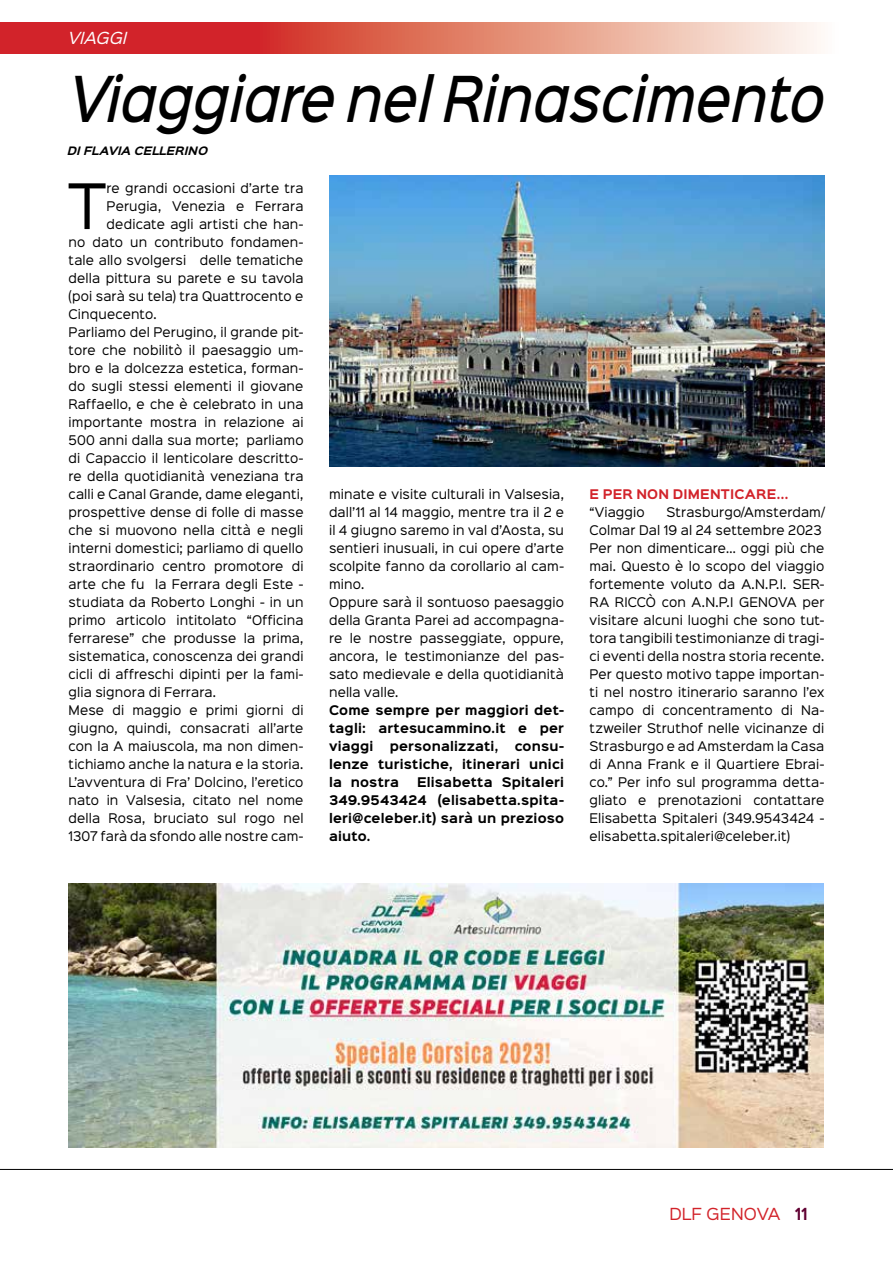
<style>
.page{position:relative;width:893px;height:1263px;background:#fff}
.page>*{position:absolute;margin:0;border:0;box-sizing:border-box;transform-origin:0 0}
.t1{font:italic 500 57px "Sinkin Sans 500";letter-spacing:-.005em;color:#000;scale:.86 1}
.t2{font:56.4px "Sinkin Sans 400";color:#000}
.t3{font:15px "Sinkin Sans 400";color:#d2232a}
.t4{font:italic 15px "Sinkin Sans 400";color:#fff}
.t5{font:12px/18px "Sinkin Sans 400";letter-spacing:.015em;color:#000}
.t6{font:700 12px/18px "Sinkin Sans 700";letter-spacing:.015em;color:#000;text-align:justify}
.t7{font:700 12px "Sinkin Sans 700";letter-spacing:.02em;color:#d2232a}
.t8{font:italic 700 10.5px "Sinkin Sans 700";color:#000}
.s1{font-family:"Sinkin Sans 600";font-weight:600;color:#600032}
</style>
<div class="page">
<hr style="left:0;top:1169px;width:893px;height:1px;background:#000">
<svg style="left:0;top:22px;width:821px;height:31px;background:#e07268"></svg>
<img style="left:69px;top:883px;width:755px;height:265px">
<img style="left:329px;top:175px;width:496px;height:291px">
<p class="t4" style="left:68px;top:25px;width:61px">VIAGGI</p>
<h1 class="t1" style="left:68px;top:50px;width:882px">Viaggiare nel Rinascimento</h1>
<p class="t8" style="left:67px;top:145px;width:142px">DI FLAVIA CELLERINO</p>
<h2 class="t2" style="left:67px;top:159px;width:41px">T</h2>
<p class="t5" style="left:107px;top:178px;width:198px">re grandi occasioni d’arte tra</p>
<p class="t5" style="left:107px;top:196px;width:198px">Perugia, Venezia e Ferrara</p>
<p class="t5" style="left:107px;top:214px;width:198px">dedicate agli artisti che han-</p>
<p class="t5" style="left:69px;top:232px;width:236px">no dato un contributo fondamen-</p>
<p class="t5" style="left:69px;top:250px;width:236px">tale allo svolgersi delle tematiche</p>
<p class="t5" style="left:69px;top:268px;width:236px">della pittura su parete e su tavola</p>
<p class="t5" style="left:69px;top:286px;width:236px">(poi sarà su tela) tra Quattrocento e</p>
<p class="t5" style="left:69px;top:304px;width:90px">Cinquecento.</p>
<p class="t5" style="left:69px;top:322px;width:236px">Parliamo del Perugino, il grande pit-</p>
<p class="t5" style="left:69px;top:340px;width:236px">tore che nobilitò il paesaggio um-</p>
<p class="t5" style="left:69px;top:358px;width:236px">bro e la dolcezza estetica, forman-</p>
<p class="t5" style="left:69px;top:376px;width:236px">do sugli stessi elementi il giovane</p>
<p class="t5" style="left:69px;top:394px;width:236px">Raffaello, e che è celebrato in una</p>
<p class="t5" style="left:69px;top:412px;width:236px">importante mostra in relazione ai</p>
<p class="t5" style="left:69px;top:430px;width:236px">500 anni dalla sua morte; parliamo</p>
<p class="t5" style="left:69px;top:448px;width:236px">di Capaccio il lenticolare descritto-</p>
<p class="t5" style="left:69px;top:466px;width:236px">re della quotidianità veneziana tra</p>
<p class="t5" style="left:69px;top:484px;width:236px">calli e Canal Grande, dame eleganti,</p>
<p class="t5" style="left:69px;top:502px;width:236px">prospettive dense di folle di masse</p>
<p class="t5" style="left:69px;top:520px;width:236px">che si muovono nella città e negli</p>
<p class="t5" style="left:69px;top:538px;width:236px">interni domestici; parliamo di quello</p>
<p class="t5" style="left:69px;top:556px;width:236px">straordinario centro promotore di</p>
<p class="t5" style="left:69px;top:574px;width:236px">arte che fu la Ferrara degli Este -</p>
<p class="t5" style="left:69px;top:592px;width:236px">studiata da Roberto Longhi - in un</p>
<p class="t5" style="left:69px;top:610px;width:236px">primo articolo intitolato “Officina</p>
<p class="t5" style="left:69px;top:628px;width:236px">ferrarese” che produsse la prima,</p>
<p class="t5" style="left:69px;top:646px;width:236px">sistematica, conoscenza dei grandi</p>
<p class="t5" style="left:69px;top:664px;width:236px">cicli di affreschi dipinti per la fami-</p>
<p class="t5" style="left:69px;top:682px;width:149px">glia signora di Ferrara.</p>
<p class="t5" style="left:69px;top:700px;width:236px">Mese di maggio e primi giorni di</p>
<p class="t5" style="left:69px;top:718px;width:236px">giugno, quindi, consacrati all’arte</p>
<p class="t5" style="left:69px;top:736px;width:236px">con la A maiuscola, ma non dimen-</p>
<p class="t5" style="left:69px;top:754px;width:236px">tichiamo anche la natura e la storia.</p>
<p class="t5" style="left:69px;top:772px;width:236px">L’avventura di Fra’ Dolcino, l’eretico</p>
<p class="t5" style="left:69px;top:790px;width:236px">nato in Valsesia, citato nel nome</p>
<p class="t5" style="left:69px;top:808px;width:236px">della Rosa, bruciato sul rogo nel</p>
<p class="t5" style="left:69px;top:826px;width:236px">1307 farà da sfondo alle nostre cam-</p>
<p class="t5" style="left:329px;top:484px;width:236px">minate e visite culturali in Valsesia, dall’11 al 14 maggio, mentre tra il 2 e il 4 giugno saremo in val d’Aosta, su sentieri inusuali, in cui opere d’arte scolpite fanno da corollario al cam&shy;mino.<br>Oppure sarà il sontuoso paesaggio della Granta Parei ad accompagna&shy;re le nostre passeggiate, oppure, ancora, le testimonianze del pas&shy;sato medievale e della quotidianità nella valle.</p>
<p class="t6" style="left:329px;top:702px;width:236px">Come sempre per maggiori det&shy;tagli: artesucammino.it e per viaggi</p>
<p class="t7" style="left:589px;top:488px;width:201px">E PER NON DIMENTICARE...</p>
<p class="t5" style="left:589px;top:502px;width:57px">“Viaggio</p>
<p class="t5" style="left:589px;top:502px;width:236px;text-indent:77px">Strasburgo/Amsterdam/ Colmar Dal 19 al 24 settembre 2023<br>Per non dimenticare… oggi più che mai. Questo è lo scopo del viaggio fortemente voluto da A.N.P.I. SER-RA RICCÒ con A.N.P.I GENOVA per visitare alcuni luoghi che sono tut&shy;tora tangibili testimonianze di tragi&shy;ci eventi della nostra storia recente.<br>Per questo motivo tappe importan&shy;ti nel nostro itinerario saranno l’ex campo di concentramento di Na&shy;tzweiler Struthof nelle vicinanze di Strasburgo e ad Amsterdam la Casa di Anna Frank e il Quartiere Ebrai&shy;co.” Per info sul programma detta&shy;gliato e prenotazioni contattare Elisabetta Spitaleri (349.9543424 - elisabetta.spitaleri@celeber.it)</p>
<p class="t6" style="left:390px;top:738px;width:110px">personalizzati,</p>
<p class="t6" style="left:329px;top:738px;width:236px;text-indent:186px">consu&shy;lenze turistiche, itinerari unici la nostra</p>
<p class="t6" style="left:329px;top:774px;width:236px;text-indent:88px">Elisabetta Spitaleri 349.9543424 (elisabetta.spita&shy;leri@celeber.it) sarà un prezioso aiuto.</p>
<p class="t3" style="left:669px;top:1202px;width:140px">DLF GENOVA <span class="s1">11</span></p>
</div>
